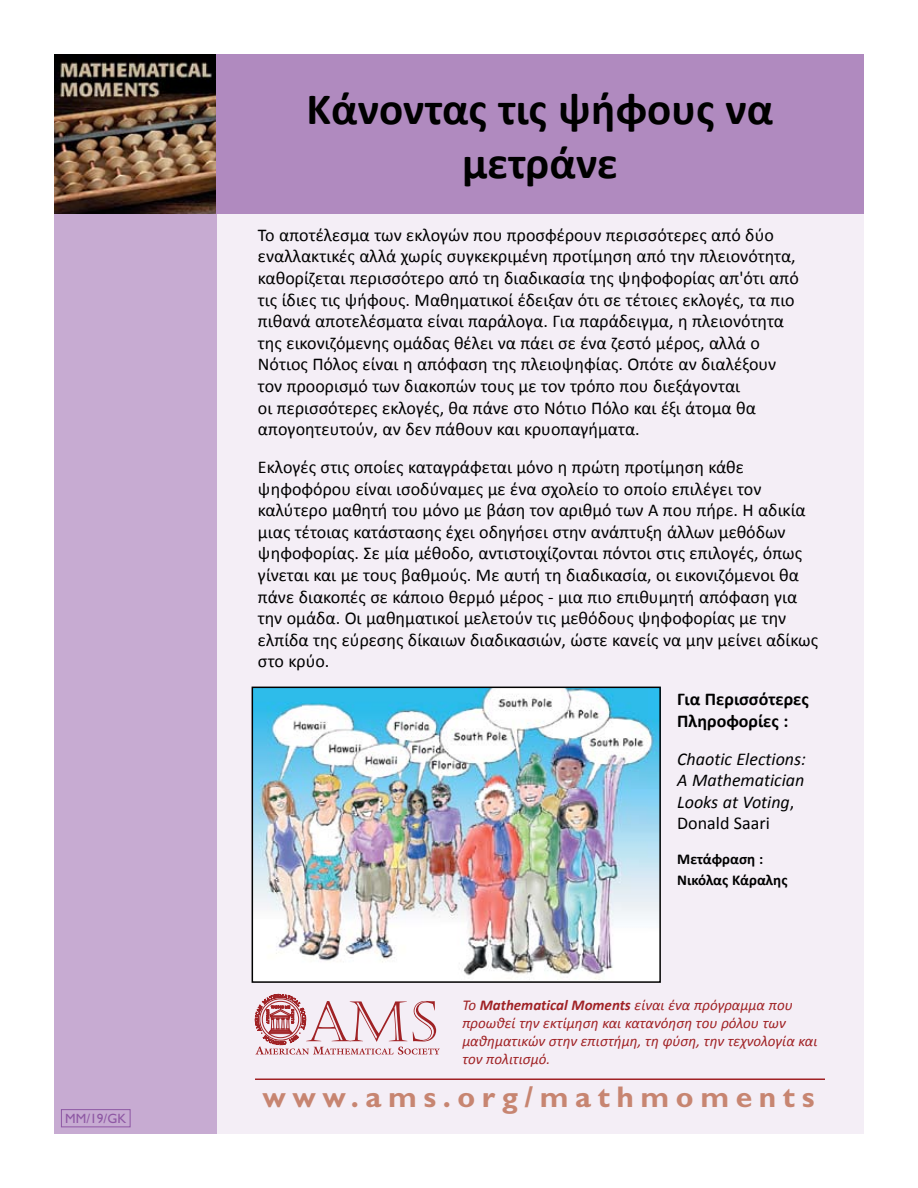
<style>
.page{position:relative;width:918px;height:1188px;background:#fff}
.page>*{position:absolute;margin:0;border:0;box-sizing:border-box;transform-origin:0 0}
.t1{font:700 45px/54px "Calibri";color:#000;text-align:center}
.t2{font:700 30px "Gill Sans";letter-spacing:.22em;color:#c78571}
.t3{font:18px/21.6px "Calibri";color:#000}
.t4{font:italic 18px/21.6px "Calibri";color:#000}
.t5{font:700 18px/21.6px "Calibri";color:#000}
.t6{font:italic 15px/18px "Calibri";color:#a02225}
.t7{font:700 15px/21.6px "Calibri";color:#000}
.t8{font:13.5px "Gill Sans";color:#8e58a4}
.s1{font-style:normal}
.s2{font-weight:700}
</style>
<div class="page">
<div style="left:54px;top:54px;width:810px;height:1080px;background:#f4eef6"></div>
<div style="left:54px;top:54px;width:162px;height:1080px;background:#c7abd2"></div>
<div style="left:216px;top:54px;width:648px;height:160px;background:#b08abf"></div>
<img style="left:54px;top:54px;width:162px;height:160px">
<img style="left:255px;top:690px;width:403px;height:290px">
<div style="left:252px;top:687px;width:409px;height:296px;border:2px solid #000"></div>
<svg style="left:255px;top:994px;width:185px;height:61px"></svg>
<hr style="left:255px;top:1078px;width:570px;height:2px;background:#a02225">
<div style="left:61px;top:1109px;width:69px;height:18px;border:1px solid #8e58a4"></div>
<p class="t8" style="left:65px;top:1111px;width:63px">MM/19/GK</p>
<h1 class="t1" style="left:307px;top:80px;width:468px">Κάνοντας τις ψήφους να μετράνε</h1>
<p class="t3" style="left:258px;top:223px;width:542px">Το αποτέλεσμα των εκλογών που προσφέρουν περισσότερες από δύο εναλλακτικές αλλά χωρίς συγκεκριμένη προτίμηση από την πλειονότητα, καθορίζεται περισσότερο από τη διαδικασία της ψηφοφορίας απ'ότι από τις ίδιες τις ψήφους. Μαθηματικοί έδειξαν ότι σε τέτοιες εκλογές, τα πιο πιθανά αποτελέσματα είναι παράλογα. Για παράδειγμα, η πλειονότητα της εικονιζόμενης ομάδας θέλει να πάει σε ένα ζεστό μέρος, αλλά ο Νότιος Πόλος είναι η απόφαση της πλειοψηφίας. Οπότε αν διαλέξουν τον προορισμό των διακοπών τους με τον τρόπο που διεξάγονται<br>οι περισσότερες εκλογές, θα πάνε στο Νότιο Πόλο και έξι άτομα θα απογοητευτούν, αν δεν πάθουν και κρυοπαγήματα.</p>
<p class="t3" style="left:258px;top:455px;width:562px">Εκλογές στις οποίες καταγράφεται μόνο η πρώτη προτίμηση κάθε ψηφοφόρου είναι ισοδύναμες με ένα σχολείο το οποίο επιλέγει τον καλύτερο μαθητή του μόνο με βάση τον αριθμό των Α που πήρε. Η αδικία μιας τέτοιας κατάστασης έχει οδηγήσει στην ανάπτυξη άλλων μεθόδων ψηφοφορίας. Σε μία μέθοδο, αντιστοιχίζονται πόντοι στις επιλογές, όπως γίνεται και με τους βαθμούς. Με αυτή τη διαδικασία, οι εικονιζόμενοι θα πάνε διακοπές σε κάποιο θερμό μέρος - μια πιο επιθυμητή απόφαση για την ομάδα. Οι μαθηματικοί μελετούν τις μεθόδους ψηφοφορίας με την ελπίδα της εύρεσης δίκαιων διαδικασιών, ώστε κανείς να μην μείνει αδίκως στο κρύο.</p>
<p class="t5" style="left:677px;top:687px;width:133px">Για Περισσότερες<br>Πληροφορίες :</p>
<p class="t4" style="left:677px;top:747px;width:130px">Chaotic Elections:<br>A Mathematician<br>Looks at Voting<span class="s1">,<br>Donald Saari</span></p>
<p class="t7" style="left:677px;top:847px;width:112px">Μετάφραση :<br>Νικόλας Κάραλης</p>
<p class="t6" style="left:462px;top:995px;width:357px">To <span class="s2">Mathematical Moments</span> είναι ένα πρόγραμμα που προωθεί την εκτίμηση και κατανόηση του ρόλου των μαθηματικών στην επιστήμη, τη φύση, την τεχνολογία και τον πολιτισμό.</p>
<h2 class="t2" style="left:262px;top:1079px;width:554px">www.ams.org/mathmoments</h2>
</div>
